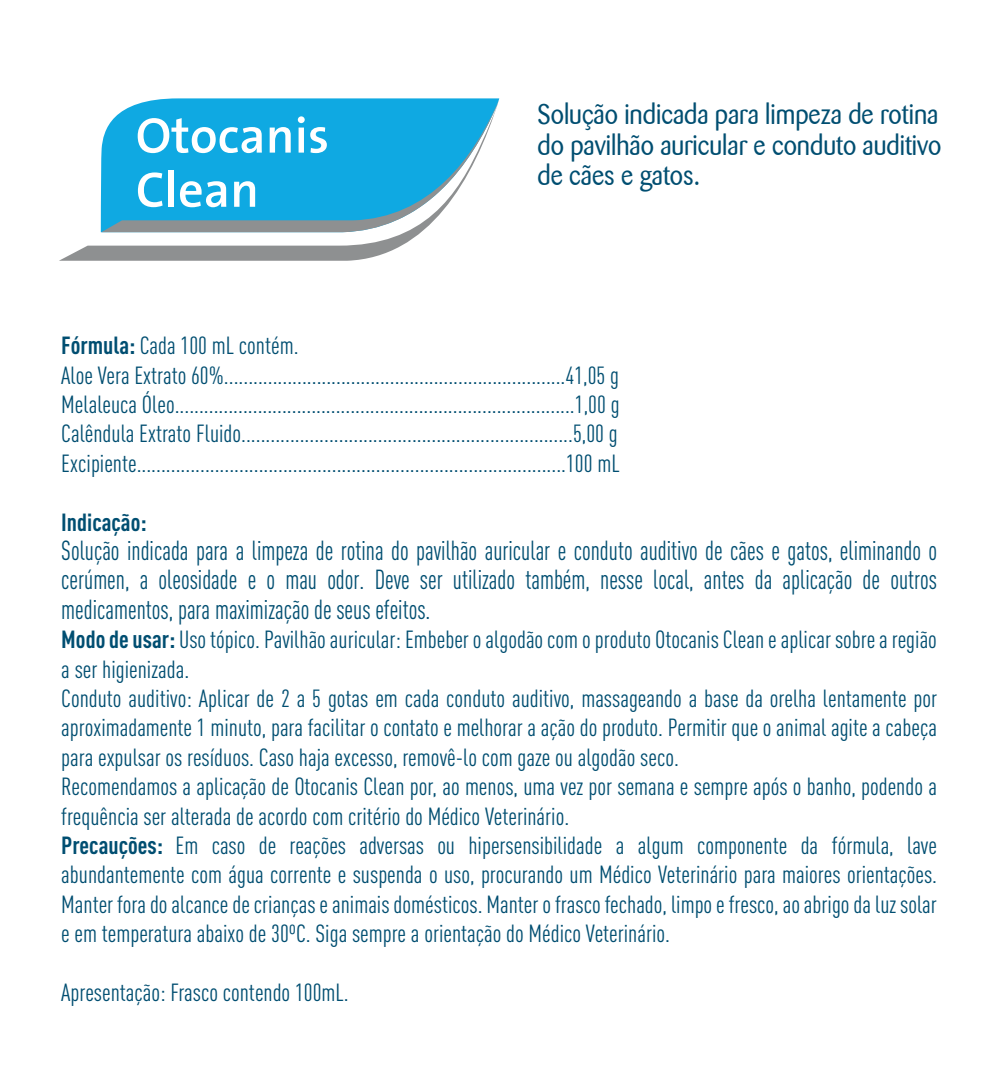
<style>
.page{position:relative;width:993px;height:1085px;background:#fff}
.page>*{position:absolute;margin:0;border:0;box-sizing:border-box;transform-origin:0 0}
.t1{font:600 50.4px/54.2px "The Sans B6";color:#fff}
.t2{font:28.35px/30.4px "Barmeno";color:#004e71;text-align:justify;scale:.9 1}
.t3{font:27.3px/29.4px "DIN Cond";color:#004e71;text-align:justify;scale:.9 1}
.t4{font:24.5px/29.4px "DIN Cond";color:#004e71}
.t5{font:700 24.5px "DIN Cond";color:#004e71}
.s1{font-weight:700}
</style>
<div class="page">
<svg style="left:59px;top:99px;width:440px;height:162px;fill:#0fa9e2"></svg>
<h1 class="t1" style="left:136px;top:110px;width:195px">Otocanis<br>Clean</h1>
<p class="t2" style="left:537px;top:99px;width:450px">Solução indicada para limpeza de rotina do pavilhão auricular e conduto auditivo de cães e gatos.</p>
<p class="t4" style="left:61px;top:331px;width:559px"><span class="s1">Fórmula:</span> Cada 100 mL contém.<br>Aloe Vera Extrato 60%......................................................................41,05 g Melaleuca Óleo..................................................................................1,00 g Calêndula Extrato Fluido....................................................................5,00 g Excipiente........................................................................................100 mL</p>
<p class="t5" style="left:61px;top:507px;width:87px">Indicação:</p>
<p class="t3" style="left:61px;top:535px;width:974px">Solução indicada para a limpeza de rotina do pavilhão auricular e conduto auditivo de cães e gatos, eliminando o cerúmen, a oleosidade e o mau odor. Deve ser utilizado também, nesse local, antes da aplicação de outros medicamentos, para maximização de seus efeitos.</p>
<p class="t4" style="left:61px;top:625px;width:877px"><span class="s1">Modo de usar:</span> Uso tópico. Pavilhão auricular: Embeber o algodão com o produto Otocanis Clean e aplicar sobre a região a ser higienizada.<br>Conduto auditivo: Aplicar de 2 a 5 gotas em cada conduto auditivo, massageando a base da orelha lentamente por aproximadamente 1 minuto, para facilitar o contato e melhorar a ação do produto. Permitir que o animal agite a cabeça para expulsar os resíduos. Caso haja excesso, removê-lo com gaze ou algodão seco.<br>Recomendamos a aplicação de Otocanis Clean por, ao menos, uma vez por semana e sempre após o banho, podendo a frequência ser alterada de acordo com critério do Médico Veterinário.<br><span class="s1">Precauções:</span> Em caso de reações adversas ou hipersensibilidade a algum componente da fórmula, lave abundantemente com água corrente e suspenda o uso, procurando um Médico Veterinário para maiores orientações.<br>Manter fora do alcance de crianças e animais domésticos. Manter o frasco fechado, limpo e fresco, ao abrigo da luz solar e em temperatura abaixo de 30ºC. Siga sempre a orientação do Médico Veterinário.</p>
<p class="t4" style="left:61px;top:977px;width:289px">Apresentação: Frasco contendo 100mL.</p>
</div>
